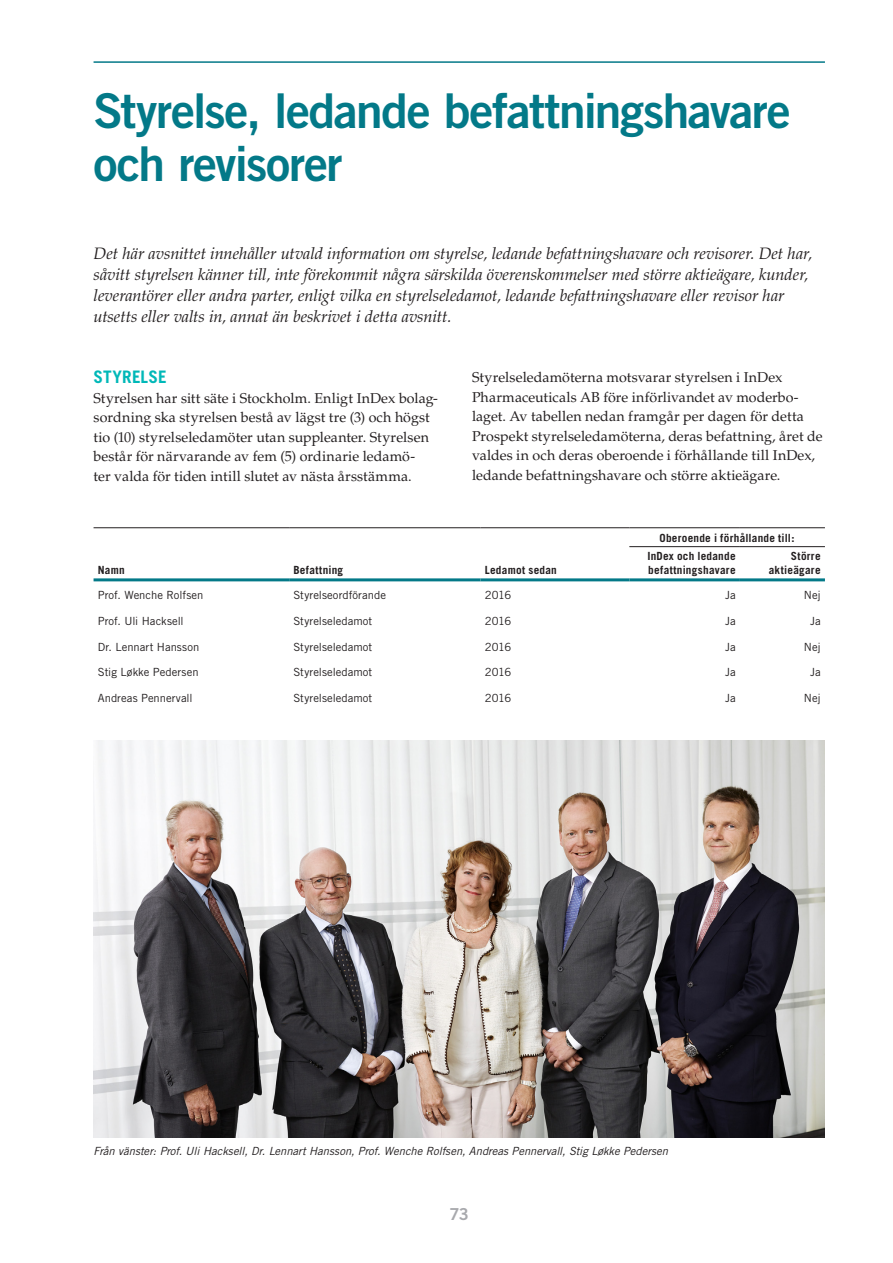
<style>
.page{position:relative;width:893px;height:1263px;background:#fff}
.page>*{position:absolute;margin:0;border:0;box-sizing:border-box;transform-origin:0 0}
.Huvudrubrik{font:48px/52.5px "Trade Gothic Bold Two";letter-spacing:-.03em;color:#037988}
.Mellis_1{font:700 17.25px "Trade Gothic";letter-spacing:.01em;color:#00b8b8}
.Ingress{font:italic 16.5px/21px "Palatino LT Std";letter-spacing:-.005em;color:#231f20}
.t1{font:16.5px "Trade Gothic Bold Two";color:#a8a9ad}
.Brödtext{font:14.25px/19.5px "Palatino LT Std";letter-spacing:.005em;color:#231f20}
.Text{font:11.25px "Trade Gothic";letter-spacing:.005em;color:#231f20}
.Text-2{font:italic 11.25px "Trade Gothic";letter-spacing:-.005em;color:#231f20}
.Topp_höger{font:700 11.25px/13.5px "Trade Gothic";letter-spacing:.02em;color:#231f20}
.Topp_vänster{font:700 11.25px "Trade Gothic";letter-spacing:.02em;color:#231f20}
.topp_över{font:700 11.25px "Trade Gothic";letter-spacing:.02em;color:#231f20}
.Siffra{font:11.25px "Trade Gothic";color:#231f20}
</style>
<div class="page">
<hr style="left:94px;top:61px;width:731px;height:2px;background:#037988">
<img style="left:94px;top:741px;width:731px;height:396px">
<hr style="left:94px;top:527px;width:195px;height:1px;background:#231f20">
<hr style="left:289px;top:527px;width:191px;height:1px;background:#231f20">
<hr style="left:480px;top:527px;width:149px;height:1px;background:#231f20">
<hr style="left:94px;top:578px;width:195px;height:3px;background:#037988">
<hr style="left:289px;top:578px;width:191px;height:3px;background:#037988">
<hr style="left:480px;top:578px;width:149px;height:3px;background:#037988">
<hr style="left:629px;top:578px;width:111px;height:3px;background:#037988">
<hr style="left:740px;top:578px;width:85px;height:3px;background:#037988">
<hr style="left:629px;top:527px;width:111px;height:1px;background:#231f20">
<hr style="left:740px;top:527px;width:85px;height:1px;background:#231f20">
<hr style="left:629px;top:546px;width:111px;height:1px;background:#231f20">
<hr style="left:740px;top:546px;width:85px;height:1px;background:#231f20">
<p class="Huvudrubrik" style="left:94px;top:84px;width:699px">Styrelse, ledande befattningshavare och revisorer</p>
<p class="Ingress" style="left:94px;top:243px;width:720px">Det här avsnittet innehåller utvald information om styrelse, ledande befattningshavare och revisorer. Det har, såvitt styrelsen känner till, inte förekommit några särskilda överenskommelser med större aktieägare, kunder, leverantörer eller andra parter, enligt vilka en styrelseledamot, ledande befattningshavare eller revisor har utsetts eller valts in, annat än beskrivet i detta avsnitt.</p>
<p class="Mellis_1" style="left:94px;top:366px;width:75px">STYRELSE</p>
<p class="Brödtext" style="left:94px;top:388px;width:346px">Styrelsen har sitt säte i Stockholm. Enligt InDex bolag&shy;sordning ska styrelsen bestå av lägst tre (3) och högst tio (10) styrelseledamöter utan suppleanter. Styrelsen består för närvarande av fem (5) ordinarie ledamö-<br>ter valda för tiden intill slutet av nästa årsstämma.</p>
<p class="Brödtext" style="left:472px;top:368px;width:352px">Styrelseledamöterna motsvarar styrelsen i InDex Pharmaceuticals AB före införlivandet av moderbo&shy;laget. Av tabellen nedan framgår per dagen för detta Prospekt styrelseledamöterna, deras befattning, året de valdes in och deras oberoende i förhållande till InDex, ledande befattningshavare och större aktieägare.</p>
<p class="Topp_vänster" style="left:98px;top:563px;width:28px">Namn</p>
<p class="Topp_vänster" style="left:293px;top:563px;width:51px">Befattning</p>
<p class="Topp_vänster" style="left:485px;top:563px;width:74px">Ledamot sedan</p>
<p class="topp_över" style="left:660px;top:531px;width:137px">Oberoende i förhållande till:</p>
<p class="Topp_höger" style="left:647px;top:549px;width:90px">InDex och ledande befattningshavare</p>
<p class="Topp_höger" style="left:769px;top:549px;width:53px;text-align:right">Större aktieägare</p>
<p class="Text" style="left:98px;top:588px;width:107px">Prof. Wenche Rolfsen</p>
<p class="Text" style="left:293px;top:588px;width:94px">Styrelseordförande</p>
<p class="Text" style="left:485px;top:588px;width:28px">2016</p>
<p class="Siffra" style="left:725px;top:588px;width:12px">Ja</p>
<p class="Siffra" style="left:804px;top:588px;width:18px">Nej</p>
<p class="Text" style="left:98px;top:614px;width:87px">Prof. Uli Hacksell</p>
<p class="Text" style="left:293px;top:614px;width:80px">Styrelseledamot</p>
<p class="Text" style="left:485px;top:614px;width:28px">2016</p>
<p class="Siffra" style="left:725px;top:614px;width:12px">Ja</p>
<p class="Siffra" style="left:810px;top:614px;width:12px">Ja</p>
<p class="Text" style="left:98px;top:640px;width:103px">Dr. Lennart Hansson</p>
<p class="Text" style="left:293px;top:640px;width:80px">Styrelseledamot</p>
<p class="Text" style="left:485px;top:640px;width:28px">2016</p>
<p class="Siffra" style="left:725px;top:640px;width:12px">Ja</p>
<p class="Siffra" style="left:804px;top:640px;width:18px">Nej</p>
<p class="Text" style="left:98px;top:666px;width:102px">Stig Løkke Pedersen</p>
<p class="Text" style="left:293px;top:666px;width:80px">Styrelseledamot</p>
<p class="Text" style="left:485px;top:666px;width:28px">2016</p>
<p class="Siffra" style="left:725px;top:666px;width:12px">Ja</p>
<p class="Siffra" style="left:810px;top:666px;width:12px">Ja</p>
<p class="Text" style="left:98px;top:691px;width:96px">Andreas Pennervall</p>
<p class="Text" style="left:293px;top:691px;width:80px">Styrelseledamot</p>
<p class="Text" style="left:485px;top:691px;width:28px">2016</p>
<p class="Siffra" style="left:725px;top:691px;width:12px">Ja</p>
<p class="Siffra" style="left:804px;top:691px;width:18px">Nej</p>
<p class="Text-2" style="left:94px;top:1144px;width:576px">Från vänster: Prof. Uli Hacksell, Dr. Lennart Hansson, Prof. Wenche Rolfsen, Andreas Pennervall, Stig Løkke Pedersen</p>
<p class="t1" style="left:450px;top:1204px;width:21px">73</p>
</div>
